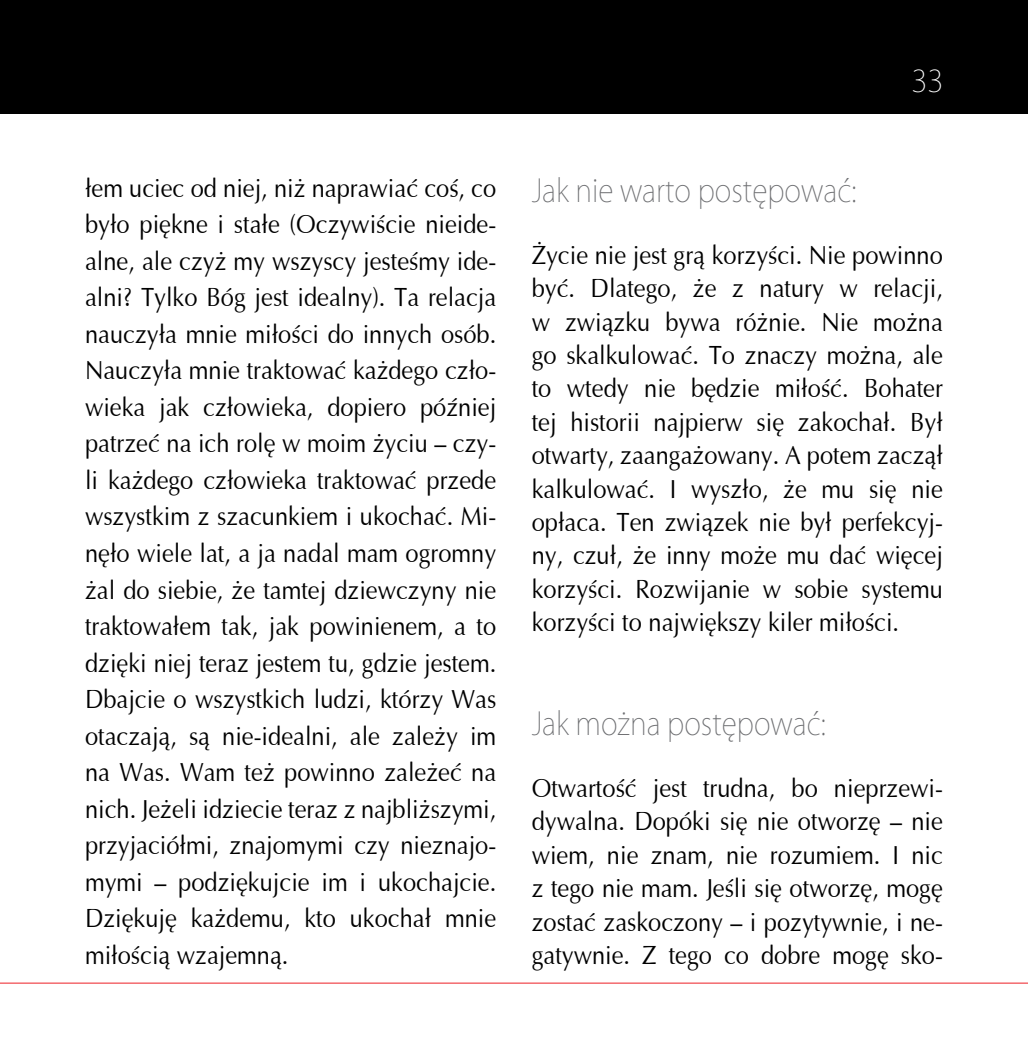
<style>
.page{position:relative;width:1028px;height:1049px;background:#fff}
.page>*{position:absolute;margin:0;border:0;box-sizing:border-box;transform-origin:0 0}
.t1{font:200 31.25px "Koz Go Pr 6 N";color:#6d6e71;scale:.9 1}
.t2{font:200 30px "Koz Go Pr 6 N";color:#fff}
.t3{font:26.25px/36.5px "Ottawa";color:#000;text-align:justify;scale:.9 1}
</style>
<div class="page">
<div style="left:0;top:0;width:1028px;height:113px;background:#000"></div>
<hr style="left:0;top:983px;width:1028px;height:1px;background:#ed1d24">
<p class="t2" style="left:911px;top:64px;width:34px">33</p>
<p class="t3" style="left:85px;top:169px;width:458px">łem uciec od niej, niż naprawiać coś, co było piękne i stałe (Oczywiście nieide&shy;alne, ale czyż my wszyscy jesteśmy ide&shy;alni? Tylko Bóg jest idealny). Ta relacja nauczyła mnie miłości do innych osób.<br>Nauczyła mnie traktować każdego czło&shy;wieka jak człowieka, dopiero później patrzeć na ich rolę w moim życiu – czy&shy;li każdego człowieka traktować przede wszystkim z szacunkiem i ukochać. Mi&shy;nęło wiele lat, a ja nadal mam ogromny żal do siebie, że tamtej dziewczyny nie traktowałem tak, jak powinienem, a to dzięki niej teraz jestem tu, gdzie jestem.<br>Dbajcie o wszystkich ludzi, którzy Was otaczają, są nie-idealni, ale zależy im na Was. Wam też powinno zależeć na nich. Jeżeli idziecie teraz z najbliższymi, przyjaciółmi, znajomymi czy nieznajo&shy;mymi – podziękujcie im i ukochajcie.<br>Dziękuję każdemu, kto ukochał mnie miłością wzajemną.</p>
<p class="t1" style="left:531px;top:173px;width:362px">Jak nie warto postępować:</p>
<p class="t3" style="left:531px;top:238px;width:458px;line-height:33.5px">Życie nie jest grą korzyści. Nie powinno być. Dlatego, że z natury w relacji, w związku bywa różnie. Nie można go skalkulować. To znaczy można, ale to wtedy nie będzie miłość. Bohater tej historii najpierw się zakochał. Był otwarty, zaangażowany. A potem zaczął kalkulować. I wyszło, że mu się nie opłaca. Ten związek nie był perfekcyj&shy;ny, czuł, że inny może mu dać więcej korzyści. Rozwijanie w sobie systemu korzyści to największy kiler miłości.</p>
<p class="t1" style="left:531px;top:706px;width:328px">Jak można postępować:</p>
<p class="t3" style="left:531px;top:771px;width:458px;line-height:33.5px">Otwartość jest trudna, bo nieprzewi&shy;dywalna. Dopóki się nie otworzę – nie wiem, nie znam, nie rozumiem. I nic z tego nie mam. Jeśli się otworzę, mogę zostać zaskoczony – i pozytywnie, i ne&shy;gatywnie. Z tego co dobre mogę sko-</p>
</div>
